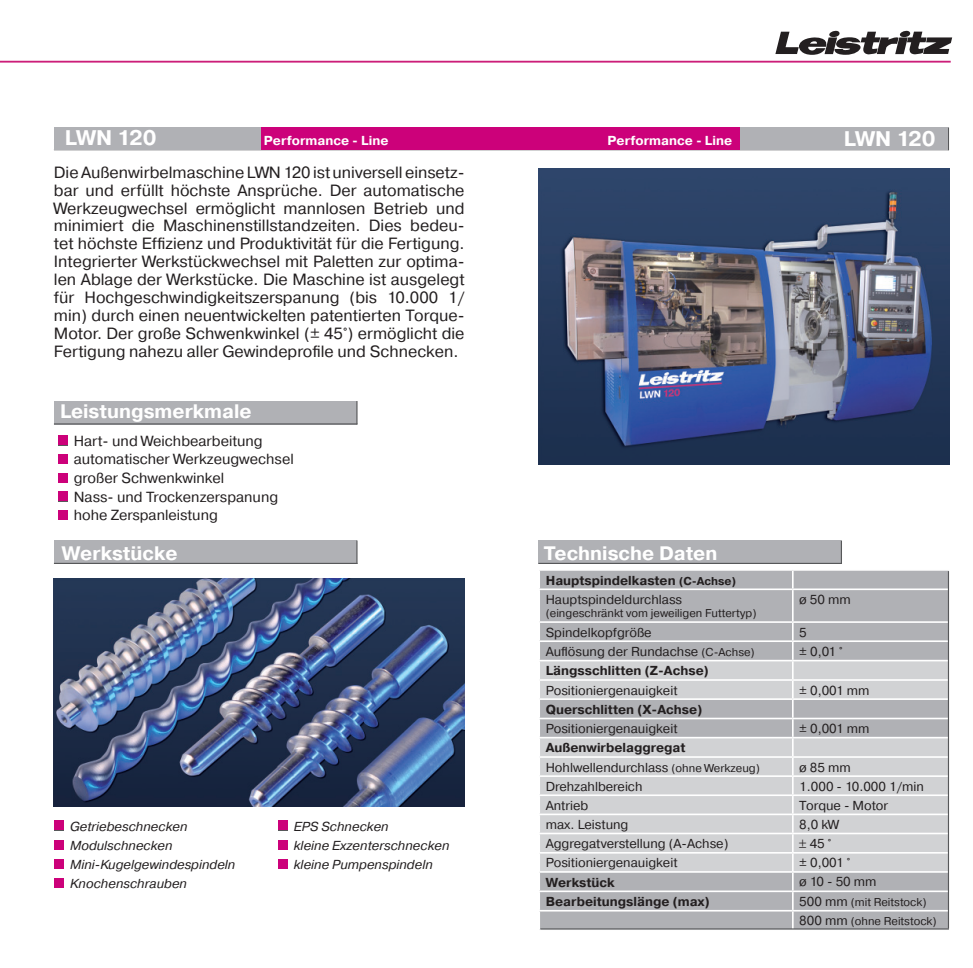
<style>
.page{position:relative;width:973px;height:968px;background:#fff}
.page>*{position:absolute;margin:0;border:0;box-sizing:border-box;transform-origin:0 0}
.t1{font:21.18px "Pragmatica Bold A";letter-spacing:-.025em;color:#fff}
.t2{font:19.6px "Pragmatica Bold A";color:#fff}
.t3{font:16.28px/17.8px "Pragmatica Book A";color:#231f20;text-align:justify}
.t4{font:14.7px/18.6px "Pragmatica Book A";color:#231f20}
.t5{font:12.95px "Pragmatica Book A";color:#231f20}
.t6{font:italic 12.95px/19.2px "Pragmatica Book A";color:#231f20}
.t7{font:12.95px "Pragmatica Bold A";color:#231f20}
.t8{font:12.95px "Pragmatica Bold A";color:#fff}
.t9{font:11.38px/19.4px "Pragmatica Book A";color:#231f20}
.s1{font-size:11.38px}
.s2{font-size:12.95px}
</style>
<div class="page">
<hr style="left:0;top:61px;width:950px;height:2px;background:#cc1e79">
<svg style="left:775px;top:30px;width:176px;height:25px"></svg>
<hr style="left:54px;top:149px;width:894px;height:1px;background:#57585a">
<svg style="left:947px;top:127px;width:1px;height:23px"></svg>
<div style="left:54px;top:127px;width:207px;height:22px;background:#b0b1b5"></div>
<div style="left:740px;top:127px;width:207px;height:22px;background:#b0b1b5"></div>
<svg style="left:58px;top:436px;width:10px;height:10px"></svg>
<div style="left:58px;top:435px;width:9px;height:10px;background:#cc017a"></div>
<div style="left:58px;top:454px;width:10px;height:10px;background:#cc017a"></div>
<div style="left:58px;top:473px;width:10px;height:10px;background:#cc017a"></div>
<div style="left:58px;top:472px;width:9px;height:10px;background:#cc017a"></div>
<div style="left:58px;top:491px;width:10px;height:10px;background:#cc017a"></div>
<div style="left:58px;top:510px;width:10px;height:10px;background:#cc017a"></div>
<div style="left:58px;top:509px;width:9px;height:10px;background:#cc017a"></div>
<div style="left:540px;top:570px;width:407px;height:358px;background:#b0b1b5"></div>
<svg style="left:540px;top:661px;width:407px;height:210px;background:#cccdcf"></svg>
<svg style="left:791px;top:570px;width:2px;height:18px"></svg>
<svg style="left:947px;top:570px;width:2px;height:18px"></svg>
<hr style="left:538px;top:588px;width:254px;height:2px;background:#fff">
<hr style="left:792px;top:588px;width:157px;height:2px;background:#fff">
<hr style="left:791px;top:590px;width:2px;height:31px;background:#fff">
<hr style="left:538px;top:621px;width:254px;height:2px;background:#fff">
<hr style="left:792px;top:621px;width:157px;height:2px;background:#fff">
<hr style="left:538px;top:640px;width:254px;height:2px;background:#fff">
<hr style="left:792px;top:640px;width:157px;height:2px;background:#fff">
<hr style="left:538px;top:659px;width:254px;height:2px;background:#fff">
<hr style="left:792px;top:659px;width:157px;height:2px;background:#fff">
<hr style="left:538px;top:679px;width:254px;height:1px;background:#fff">
<hr style="left:792px;top:679px;width:157px;height:1px;background:#fff">
<hr style="left:538px;top:698px;width:254px;height:2px;background:#fff">
<hr style="left:792px;top:698px;width:157px;height:2px;background:#fff">
<hr style="left:538px;top:717px;width:254px;height:2px;background:#fff">
<hr style="left:792px;top:717px;width:157px;height:2px;background:#fff">
<hr style="left:538px;top:736px;width:254px;height:2px;background:#fff">
<hr style="left:792px;top:736px;width:157px;height:2px;background:#fff">
<hr style="left:538px;top:756px;width:254px;height:1px;background:#fff">
<hr style="left:792px;top:756px;width:157px;height:1px;background:#fff">
<hr style="left:538px;top:775px;width:254px;height:2px;background:#fff">
<hr style="left:792px;top:775px;width:157px;height:2px;background:#fff">
<hr style="left:538px;top:794px;width:254px;height:2px;background:#fff">
<hr style="left:792px;top:794px;width:157px;height:2px;background:#fff">
<hr style="left:538px;top:813px;width:254px;height:2px;background:#fff">
<hr style="left:792px;top:813px;width:157px;height:2px;background:#fff">
<hr style="left:538px;top:832px;width:254px;height:2px;background:#fff">
<hr style="left:792px;top:832px;width:157px;height:2px;background:#fff">
<hr style="left:538px;top:852px;width:254px;height:1px;background:#fff">
<hr style="left:792px;top:852px;width:157px;height:1px;background:#fff">
<hr style="left:538px;top:871px;width:254px;height:1px;background:#fff">
<hr style="left:792px;top:871px;width:157px;height:1px;background:#fff">
<hr style="left:538px;top:890px;width:254px;height:2px;background:#fff">
<hr style="left:792px;top:890px;width:157px;height:2px;background:#fff">
<hr style="left:538px;top:909px;width:254px;height:2px;background:#fff">
<hr style="left:792px;top:909px;width:157px;height:2px;background:#fff">
<svg style="left:791px;top:623px;width:2px;height:305px"></svg>
<svg style="left:948px;top:623px;width:1px;height:306px"></svg>
<div style="left:261px;top:127px;width:479px;height:22px;background:#cc017a"></div>
<img style="left:54px;top:578px;width:410px;height:228px">
<img style="left:538px;top:168px;width:410px;height:296px">
<div style="left:54px;top:820px;width:10px;height:10px;background:#cc017a"></div>
<div style="left:54px;top:839px;width:10px;height:10px;background:#cc017a"></div>
<div style="left:54px;top:859px;width:10px;height:10px;background:#cc017a"></div>
<div style="left:54px;top:858px;width:10px;height:10px;background:#cc017a"></div>
<div style="left:54px;top:878px;width:10px;height:10px;background:#cc017a"></div>
<div style="left:278px;top:820px;width:10px;height:10px;background:#cc017a"></div>
<div style="left:277px;top:820px;width:10px;height:10px;background:#cc017a"></div>
<div style="left:278px;top:840px;width:10px;height:9px;background:#cc017a"></div>
<div style="left:277px;top:839px;width:10px;height:10px;background:#cc017a"></div>
<div style="left:278px;top:859px;width:10px;height:10px;background:#cc017a"></div>
<div style="left:277px;top:858px;width:10px;height:10px;background:#cc017a"></div>
<div style="left:54px;top:540px;width:303px;height:23px;background:#b0b1b5"></div>
<hr style="left:54px;top:563px;width:303px;height:1px;background:#57585a">
<svg style="left:356px;top:540px;width:1px;height:23px"></svg>
<div style="left:54px;top:401px;width:303px;height:23px;background:#b0b1b5"></div>
<hr style="left:54px;top:423px;width:303px;height:1px;background:#57585a">
<svg style="left:356px;top:401px;width:1px;height:23px"></svg>
<div style="left:538px;top:540px;width:303px;height:23px;background:#b0b1b5"></div>
<hr style="left:538px;top:563px;width:303px;height:1px;background:#57585a">
<svg style="left:840px;top:541px;width:1px;height:22px"></svg>
<hr style="left:540px;top:928px;width:408px;height:1px;background:#57585a">
<hr style="left:947px;top:571px;width:1px;height:357px;background:#57585a">
<svg style="left:799px;top:839px;width:7px;height:9px"></svg>
<h1 class="t1" style="left:65px;top:130px;width:93px">LWN 120</h1>
<p class="t8" style="left:264px;top:136px;width:126px">Performance - Line</p>
<p class="t8" style="left:607px;top:136px;width:126px">Performance - Line</p>
<h1 class="t1" style="left:843px;top:131px;width:93px">LWN 120</h1>
<p class="t8" style="left:321px;top:136px;width:126px">Performance - Line</p>
<p class="t3" style="left:54px;top:165px;width:412px">Die Außenwirbelmaschine LWN 120 ist universell einsetz&shy;bar und erfüllt höchste Ansprüche. Der automatische Werkzeugwechsel ermöglicht mannlosen Betrieb und minimiert die Maschinenstillstandzeiten. Dies bedeu&shy;tet höchste Effizienz und Produktivität für die Fertigung.<br>Integrierter Werkstückwechsel mit Paletten zur optima&shy;len Ablage der Werkstücke. Die Maschine ist ausgelegt für Hochgeschwindigkeitszerspanung (bis 10.000 1/ min) durch einen neuentwickelten patentierten Torque-Motor. Der große Schwenkwinkel (± 45°) ermöglicht die Fertigung nahezu aller Gewindeprofile und Schnecken.</p>
<p class="t2" style="left:60px;top:404px;width:193px">Leistungsmerkmale</p>
<p class="t4" style="left:74px;top:433px;width:221px">Hart- und Weichbearbeitung automatischer Werkzeugwechsel großer Schwenkwinkel<br>Nass- und Trockenzerspanung hohe Zerspanleistung</p>
<p class="t2" style="left:62px;top:546px;width:117px">Werkstücke</p>
<p class="t6" style="left:70px;top:817px;width:167px">Getriebeschnecken<br>Modulschnecken<br>Mini-Kugelgewindespindeln<br>Knochenschrauben</p>
<p class="t6" style="left:294px;top:817px;width:157px">EPS Schnecken<br>kleine Exzenterschnecken kleine Pumpenspindeln</p>
<p class="t2" style="left:543px;top:546px;width:175px">Technische Daten</p>
<p class="t7" style="left:545px;top:575px;width:192px">Hauptspindelkasten <span class="s1">(C-Achse)</span></p>
<p class="t5" style="left:545px;top:594px;width:138px">Hauptspindeldurchlass</p>
<p class="t9" style="left:545px;top:605px;width:212px">(eingeschränkt vom jeweiligen Futtertyp)</p>
<p class="t5" style="left:799px;top:594px;width:53px">ø 50 mm</p>
<p class="t5" style="left:545px;top:627px;width:107px">Spindelkopfgröße</p>
<p class="t5" style="left:799px;top:627px;width:9px">5</p>
<p class="t5" style="left:545px;top:646px;width:210px">Auflösung der Rundachse <span class="s1">(C-Achse)</span></p>
<p class="t5" style="left:799px;top:646px;width:45px">± 0,01 °</p>
<p class="t7" style="left:545px;top:666px;width:165px">Längsschlitten (Z-Achse)</p>
<p class="t5" style="left:545px;top:685px;width:133px">Positioniergenauigkeit</p>
<p class="t5" style="left:799px;top:685px;width:72px">± 0,001 mm</p>
<p class="t7" style="left:545px;top:704px;width:158px">Querschlitten (X-Achse)</p>
<p class="t5" style="left:545px;top:724px;width:133px">Positioniergenauigkeit</p>
<p class="t5" style="left:799px;top:724px;width:72px">± 0,001 mm</p>
<p class="t7" style="left:545px;top:743px;width:141px">Außenwirbelaggregat</p>
<p class="t5" style="left:545px;top:762px;width:215px">Hohlwellendurchlass <span class="s1">(ohne Werkzeug)</span></p>
<p class="t5" style="left:799px;top:762px;width:53px">ø 85 mm</p>
<p class="t5" style="left:545px;top:781px;width:98px">Drehzahlbereich</p>
<p class="t5" style="left:799px;top:781px;width:126px">1.000 - 10.000 1/min</p>
<p class="t5" style="left:545px;top:800px;width:44px">Antrieb</p>
<p class="t5" style="left:799px;top:800px;width:91px">Torque - Motor</p>
<p class="t5" style="left:545px;top:819px;width:84px">max. Leistung</p>
<p class="t5" style="left:799px;top:819px;width:41px">8,0 kW</p>
<p class="t5" style="left:545px;top:838px;width:184px">Aggregatverstellung (A-Achse)</p>
<p class="t5" style="left:809px;top:839px;width:23px">45 °</p>
<p class="t5" style="left:545px;top:858px;width:133px">Positioniergenauigkeit</p>
<p class="t5" style="left:799px;top:858px;width:52px">± 0,001 °</p>
<p class="t7" style="left:545px;top:877px;width:71px">Werkstück</p>
<p class="t5" style="left:799px;top:877px;width:79px">ø 10 - 50 mm</p>
<p class="t7" style="left:545px;top:897px;width:166px">Bearbeitungslänge (max)</p>
<p class="t9" style="left:799px;top:893px;width:139px"><span class="s2">500 mm</span> (mit Reitstock)<br><span class="s2">800 mm</span> (ohne Reitstock)</p>
</div>
